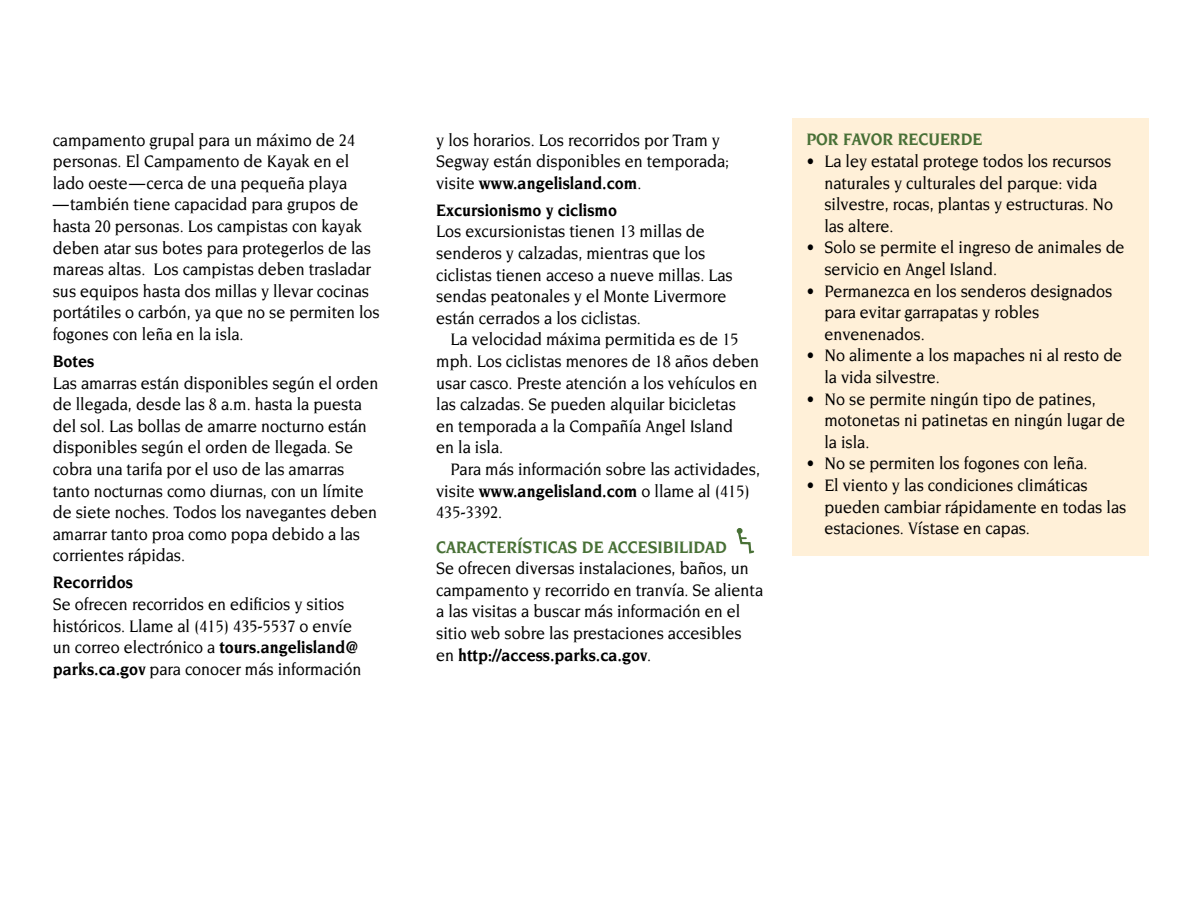
<style>
.page{position:relative;width:1188px;height:918px;background:#fff}
.page>*{position:absolute;margin:0;border:0;box-sizing:border-box;transform-origin:0 0}
.t1{font:500 18px/21.6px "Novarese";color:#000;scale:.9 1}
.t2{font:500 18px/21.6px "Novarese Std";color:#000;scale:.9 1}
.t3{font:700 18px "Novarese";color:#487036;scale:.9 1}
.t4{font:700 18px "Novarese";color:#000;scale:.9 1}
.s1{font-weight:700}
</style>
<div class="page">
<div style="left:792px;top:118px;width:356px;height:437px;background:#fff0d8"></div>
<svg style="left:736px;top:528px;width:19px;height:26px"></svg>
<p class="t1" style="left:53px;top:129px;width:365px">campamento grupal para un máximo de 24 personas. El Campamento de Kayak en el lado oeste — cerca de una pequeña playa —también tiene capacidad para grupos de hasta 20 personas. Los campistas con kayak deben atar sus botes para protegerlos de las mareas altas. Los campistas deben trasladar sus equipos hasta dos millas y llevar cocinas portátiles o carbón, ya que no se permiten los fogones con leña en la isla.</p>
<h3 class="t4" style="left:53px;top:351px;width:48px">Botes</h3>
<p class="t1" style="left:53px;top:372px;width:364px">Las amarras están disponibles según el orden de llegada, desde las 8 a.m. hasta la puesta del sol. Las bollas de amarre nocturno están disponibles según el orden de llegada. Se cobra una tarifa por el uso de las amarras tanto nocturnas como diurnas, con un límite de siete noches. Todos los navegantes deben amarrar tanto proa como popa debido a las corrientes rápidas.</p>
<h3 class="t4" style="left:53px;top:572px;width:91px">Recorridos</h3>
<p class="t1" style="left:53px;top:593px;width:345px">Se ofrecen recorridos en edificios y sitios históricos. Llame al (415) 435-5537 o envíe un correo electrónico a <span class="s1">tours.angelisland@ parks.ca.gov</span> para conocer más información</p>
<p class="t1" style="left:436px;top:129px;width:327px">y los horarios. Los recorridos por Tram y<br>Segway están disponibles en temporada; visite <span class="s1">www.angelisland.com</span>.</p>
<h3 class="t4" style="left:436px;top:200px;width:203px">Excursionismo y ciclismo</h3>
<p class="t1" style="left:436px;top:221px;width:331px">Los excursionistas tienen 13 millas de senderos y calzadas, mientras que los ciclistas tienen acceso a nueve millas. Las sendas peatonales y el Monte Livermore están cerrados a los ciclistas.</p>
<p class="t2" style="left:436px;top:329px;width:360px;text-indent:14px">La velocidad máxima permitida es de 15 mph. Los ciclistas menores de 18 años deben usar casco. Preste atención a los vehículos en las calzadas. Se pueden alquilar bicicletas<br>en temporada a la Compañía Angel Island<br>en la isla.</p>
<p class="t2" style="left:436px;top:458px;width:361px;text-indent:14px">Para más información sobre las actividades, visite <span class="s1">www.angelisland.com</span> o llame al (415)<br>435-3392.</p>
<h2 class="t3" style="left:436px;top:537px;width:324px">CARACTERíSTICAS DE ACCESIBILIDAD</h2>
<p class="t1" style="left:436px;top:557px;width:365px">Se ofrecen diversas instalaciones, baños, un campamento y recorrido en tranvía. Se alienta a las visitas a buscar más información en el sitio web sobre las prestaciones accesibles en <span class="s1">http://access.parks.ca.gov</span>.</p>
<h2 class="t3" style="left:806px;top:129px;width:197px">POR FAVOR RECUERDE</h2>
<p class="t1" style="left:824px;top:150px;width:322px;text-indent:-18px">• La ley estatal protege todos los recursos naturales y culturales del parque: vida silvestre, rocas, plantas y estructuras. No las altere.</p>
<p class="t1" style="left:824px;top:237px;width:335px;text-indent:-18px">• Solo se permite el ingreso de animales de servicio en Angel Island.</p>
<p class="t1" style="left:824px;top:280px;width:322px;text-indent:-18px">• Permanezca en los senderos designados para evitar garrapatas y robles envenenados.</p>
<p class="t1" style="left:824px;top:345px;width:333px;text-indent:-18px">• No alimente a los mapaches ni al resto de la vida silvestre.</p>
<p class="t1" style="left:824px;top:388px;width:336px;text-indent:-18px">• No se permite ningún tipo de patines, motonetas ni patinetas en ningún lugar de la isla.</p>
<p class="t1" style="left:806px;top:453px;width:314px">• No se permiten los fogones con leña.</p>
<p class="t1" style="left:824px;top:474px;width:337px;text-indent:-18px">• El viento y las condiciones climáticas pueden cambiar rápidamente en todas las estaciones. Vístase en capas.</p>
</div>
